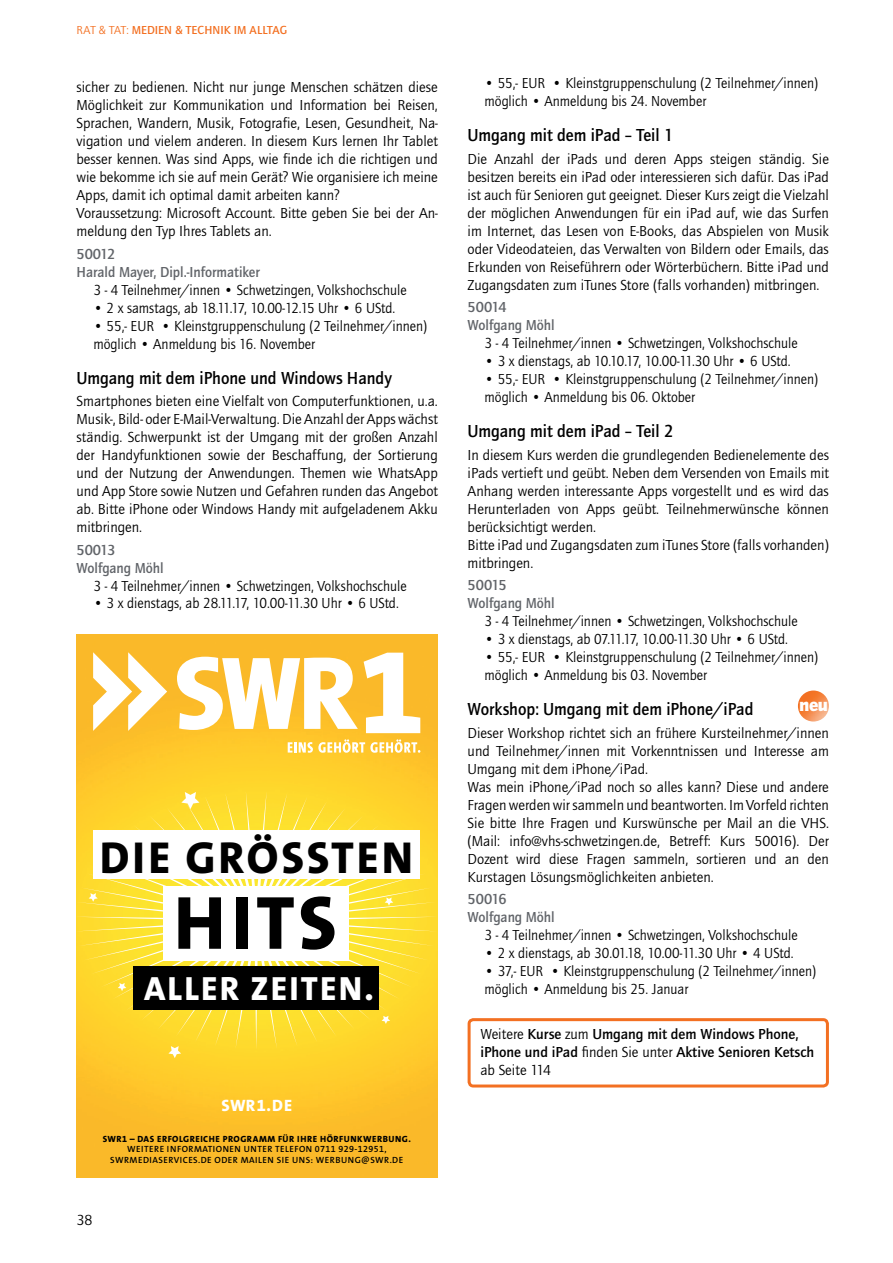
<style>
.page{position:relative;width:893px;height:1263px;background:#fff}
.page>*{position:absolute;margin:0;border:0;box-sizing:border-box;transform-origin:0 0}
.t1{font:800 76.2px "The Mix B W8";color:#000}
.t2{font:800 45px "The Mix B W8";letter-spacing:.065em;color:#000}
.t3{font:800 33.75px "The Mix B W8";letter-spacing:.065em;color:#fff}
.t4{font:900 18.75px "Quay Itc T";color:#fff}
.t5{font:700 18px "Quay Itc T";color:#000;scale:.95 1}
.t6{font:800 16.5px "The Mix B W8";letter-spacing:.04em;color:#fff}
.t7{font:15px/18px "Quay Itc T";color:#000}
.t8{font:15px/18px "Quay Itc T";color:#000;scale:.95 1}
.t9{font:700 15px/18px "Quay Itc T";color:#616469}
.t10{font:700 15px/18px "Quay Itc T";color:#000}
.t11{font:700 12px "Quay Itc T";color:#f37022}
.t12{font:600 9px/10.5px "The Mix B W6";letter-spacing:.055em;color:#000;text-align:center}
.t13{font:800 9px "The Mix B W8";letter-spacing:.055em;color:#000}
.s1{font-weight:400}
</style>
<div class="page">
<img style="left:798px;top:691px;width:31px;height:31px;border-radius:50%">
<div style="left:468px;top:1018px;width:361px;height:70px;border:3px solid #f37022;border-radius:4px"></div>
<img style="left:77px;top:635px;width:361px;height:543px">
<svg style="left:288px;top:739px;width:132px;height:14px"></svg>
<svg style="left:364px;top:653px;width:56px;height:80px"></svg>
<svg style="left:93px;top:652px;width:74px;height:79px"></svg>
<svg style="left:177px;top:657px;width:181px;height:73px"></svg>
<svg style="left:77px;top:791px;width:361px;height:259px;background:#fcda36"></svg>
<svg style="left:385px;top:898px;width:8px;height:8px"></svg>
<svg style="left:181px;top:792px;width:18px;height:17px"></svg>
<svg style="left:168px;top:1046px;width:13px;height:12px"></svg>
<svg style="left:89px;top:893px;width:9px;height:9px"></svg>
<svg style="left:382px;top:1016px;width:8px;height:8px"></svg>
<svg style="left:118px;top:983px;width:8px;height:8px"></svg>
<div style="left:133px;top:967px;width:245px;height:43px;background:#000"></div>
<div style="left:164px;top:886px;width:185px;height:74px;background:#fff"></div>
<div style="left:93px;top:831px;width:326px;height:48px;background:#fff"></div>
<p class="t11" style="left:77px;top:25px;width:212px"><span class="s1">RAT &amp; TAT:</span> MEDIEN &amp; TECHNIK IM ALLTAG</p>
<p class="t7" style="left:77px;top:79px;width:363px">sicher zu bedienen. Nicht nur junge Menschen schätzen diese Möglichkeit zur Kommunikation und Information bei Reisen, Sprachen, Wandern, Musik, Fotografie, Lesen, Gesundheit, Na&shy;vi gation und vielem anderen. In diesem Kurs lernen Ihr Tablet besser kennen. Was sind Apps, wie finde ich die richtigen und wie bekomme ich sie auf mein Gerät? Wie organisiere ich meine Apps, damit ich optimal damit arbeiten kann?<br>Voraussetzung: Microsoft Account. Bitte geben Sie bei der An&shy;meldung den Typ Ihres Tablets an.</p>
<p class="t9" style="left:77px;top:245px;width:185px">50012<br>Harald Mayer, Dipl.-Informatiker</p>
<p class="t8" style="left:94px;top:282px;width:331px">3 - 4 Teilnehmer/innen • Schwetzingen, Volkshochschule</p>
<p class="t8" style="left:94px;top:300px;width:319px">• 2 x samstags, ab 18.11.17, 10.00-12.15 Uhr • 6 UStd.</p>
<p class="t8" style="left:94px;top:318px;width:353px">• 55,- EUR • Kleinstgruppenschulung (2 Teilnehmer/innen) möglich • Anmeldung bis 16. November</p>
<p class="t5" style="left:77px;top:370px;width:334px">Umgang mit dem iPhone und Windows Handy</p>
<p class="t7" style="left:76px;top:393px;width:363px;text-align:justify">Smartphones bieten eine Vielfalt von Computerfunktionen, u.a.<br>Musik-, Bild- oder E-Mail-Verwaltung. Die Anzahl der Apps wächst ständig. Schwerpunkt ist der Umgang mit der großen Anzahl der Handyfunktionen sowie der Beschaffung, der Sortierung und der Nutzung der Anwendungen. Themen wie WhatsApp und App Store sowie Nutzen und Gefahren runden das Angebot ab. Bitte iPhone oder Windows Handy mit aufgeladenem Akku mitbringen.</p>
<p class="t9" style="left:76px;top:541px;width:89px">50013<br>Wolfgang Möhl</p>
<p class="t8" style="left:94px;top:578px;width:331px">3 - 4 Teilnehmer/innen • Schwetzingen, Volkshochschule</p>
<p class="t8" style="left:94px;top:596px;width:323px">• 3 x dienstags, ab 28.11.17, 10.00-11.30 Uhr • 6 UStd.</p>
<h2 class="t2" style="left:100px;top:831px;width:315px">DIE GRÖSSTEN</h2>
<h1 class="t1" style="left:174px;top:878px;width:164px">HITS</h1>
<h3 class="t3" style="left:144px;top:968px;width:231px">ALLER ZEITEN.</h3>
<p class="t6" style="left:221px;top:1096px;width:72px">SWR1.DE</p>
<p class="t13" style="left:103px;top:1133px;width:309px">SWR1 – DAS ERFOLGREICHE PROGRAMM FÜR IHRE HÖRFUNKWERBUNG.</p>
<p class="t12" style="left:110px;top:1144px;width:295px">WEITERE INFORMATIONEN UNTER TELEFON 0711 929-12951,<br>SWRMEDIASERVICES.DE ODER MAILEN SIE UNS: WERBUNG@SWR.DE</p>
<p class="t7" style="left:77px;top:1212px;width:17px">38</p>
<p class="t8" style="left:485px;top:76px;width:353px">• 55,- EUR • Kleinstgruppenschulung (2 Teilnehmer/innen) möglich • Anmeldung bis 24. November</p>
<p class="t5" style="left:468px;top:128px;width:218px">Umgang mit dem iPad – Teil 1</p>
<p class="t7" style="left:468px;top:151px;width:363px;text-align:justify">Die Anzahl der iPads und deren Apps steigen ständig. Sie besitzen bereits ein iPad oder interessieren sich dafür. Das iPad ist auch für Senioren gut geeignet. Dieser Kurs zeigt die Vielzahl der möglichen Anwendungen für ein iPad auf, wie das Surfen im Internet, das Lesen von E-Books, das Abspielen von Musik oder Videodateien, das Verwalten von Bildern oder Emails, das Erkunden von Reiseführern oder Wörterbüchern. Bitte iPad und Zugangsdaten zum iTunes Store (falls vorhanden) mitbringen.</p>
<p class="t9" style="left:468px;top:299px;width:89px">50014<br>Wolfgang Möhl</p>
<p class="t8" style="left:485px;top:336px;width:331px">3 - 4 Teilnehmer/innen • Schwetzingen, Volkshochschule</p>
<p class="t8" style="left:485px;top:353px;width:324px">• 3 x dienstags, ab 10.10.17, 10.00-11.30 Uhr • 6 UStd.</p>
<p class="t8" style="left:485px;top:371px;width:353px">• 55,- EUR • Kleinstgruppenschulung (2 Teilnehmer/innen) möglich • Anmeldung bis 06. Oktober</p>
<p class="t5" style="left:468px;top:424px;width:218px">Umgang mit dem iPad – Teil 2</p>
<p class="t7" style="left:468px;top:447px;width:363px">In diesem Kurs werden die grundlegenden Bedienelemente des iPads vertieft und geübt. Neben dem Versenden von Emails mit Anhang werden interessante Apps vorgestellt und es wird das Herunterladen von Apps geübt. Teilnehmerwünsche können berücksichtigt werden.<br>Bitte iPad und Zugangsdaten zum iTunes Store (falls vorhanden) mitbringen.</p>
<p class="t9" style="left:468px;top:577px;width:89px">50015<br>Wolfgang Möhl</p>
<p class="t8" style="left:485px;top:613px;width:331px">3 - 4 Teilnehmer/innen • Schwetzingen, Volkshochschule</p>
<p class="t8" style="left:485px;top:631px;width:321px">• 3 x dienstags, ab 07.11.17, 10.00-11.30 Uhr • 6 UStd.</p>
<p class="t8" style="left:485px;top:649px;width:353px">• 55,- EUR • Kleinstgruppenschulung (2 Teilnehmer/innen) möglich • Anmeldung bis 03. November</p>
<p class="t5" style="left:468px;top:702px;width:302px">Workshop: Umgang mit dem iPhone/iPad</p>
<p class="t7" style="left:468px;top:725px;width:363px">Dieser Workshop richtet sich an frühere Kursteilnehmer/innen und Teilnehmer/innen mit Vorkenntnissen und Interesse am Umgang mit dem iPhone/iPad.<br>Was mein iPhone/iPad noch so alles kann? Diese und andere Fragen werden wir sammeln und beantworten. Im Vorfeld richten Sie bitte Ihre Fragen und Kurswünsche per Mail an die VHS. (Mail: info@vhs-schwetzingen.de, Betreff: Kurs 50016). Der Dozent wird diese Fragen sammeln, sortieren und an den Kurstagen Lösungsmöglichkeiten anbieten.</p>
<p class="t9" style="left:468px;top:891px;width:89px">50016<br>Wolfgang Möhl</p>
<p class="t8" style="left:485px;top:927px;width:331px">3 - 4 Teilnehmer/innen • Schwetzingen, Volkshochschule</p>
<p class="t8" style="left:485px;top:945px;width:327px">• 2 x dienstags, ab 30.01.18, 10.00-11.30 Uhr • 4 UStd.</p>
<p class="t8" style="left:485px;top:963px;width:351px">• 37,- EUR • Kleinstgruppenschulung (2 Teilnehmer/innen) möglich • Anmeldung bis 25. Januar</p>
<p class="t10" style="left:480px;top:1026px;width:335px"><span class="s1">Weitere</span> Kurse <span class="s1">zum</span> Umgang mit dem Windows Phone, iPhone und iPad <span class="s1">finden Sie unter</span> Aktive Senioren Ketsch <span class="s1">ab Seite 114</span></p>
<p class="t4" style="left:799px;top:694px;width:31px">neu</p>
</div>
